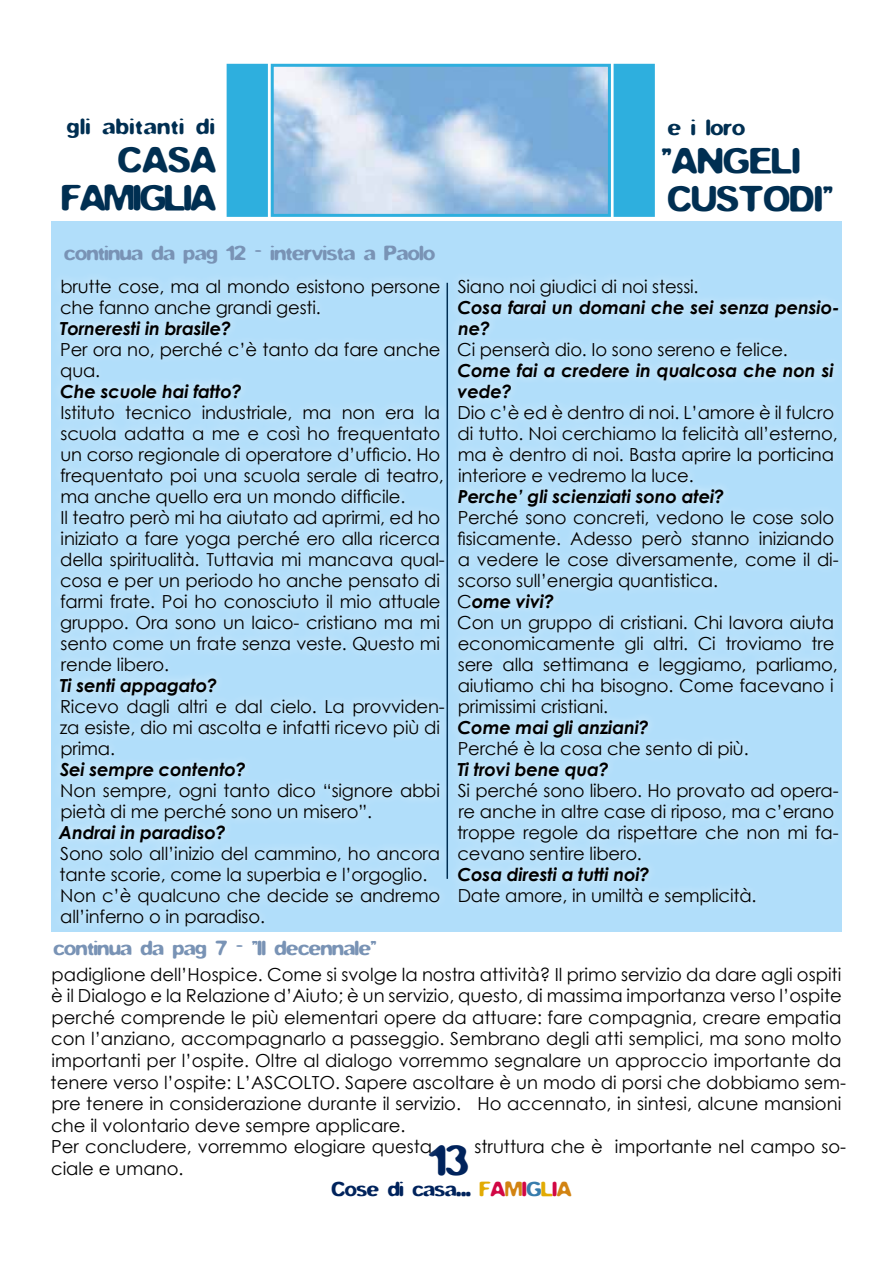
<style>
.page{position:relative;width:893px;height:1263px;background:#fff}
.page>*{position:absolute;margin:0;border:0;box-sizing:border-box;transform-origin:0 0}
.t1{font:37.5px "F Stop";color:#00235c}
.t2{font:31.5px/37.8px "F Stop";letter-spacing:.02em;color:#002f52}
.t3{font:31.5px/37.8px "F Stop";letter-spacing:-.03em;color:#002f52;text-align:right}
.t4{font:19.5px "F Stop";letter-spacing:.07em;color:#002f52}
.t5{font:18px/21px "Century Gothic";letter-spacing:-.01em;color:#000}
.t6{font:italic 700 18px/21px "Century Gothic";letter-spacing:-.01em;color:#000}
.t7{font:18px "F Stop";color:#7993b5}
.t8{font:18px "F Stop";color:#00235c}
.s1{font-weight:700;font-style:italic}
.s2{color:#e2ab04}
.s3{color:#d10744}
.s4{color:#d28312}
.s5{color:#387dad}
</style>
<div class="page">
<div style="left:51px;top:221px;width:791px;height:710px;background:#b1defa"></div>
<div style="left:49px;top:269px;width:402px;height:664px;background:#b7e0fa"></div>
<div style="left:448px;top:269px;width:398px;height:644px;background:#b7e0fa"></div>
<div style="left:614px;top:64px;width:41px;height:153px;background:#2eafde;border:3px solid #2eafde"></div>
<div style="left:271px;top:64px;width:340px;height:153px;border:3px solid #2eafde"></div>
<div style="left:227px;top:64px;width:41px;height:153px;background:#2eafde;border:3px solid #2eafde"></div>
<p class="t4" style="left:67px;top:118px;width:149px">gli abitanti di</p>
<h2 class="t3" style="left:62px;top:144px;width:156px">CASA<br>FAMIGLIA</h2>
<p class="t4" style="left:668px;top:119px;width:79px">e i loro</p>
<h2 class="t2" style="left:662px;top:145px;width:173px">"ANGELI<br>CUSTODI"</h2>
<p class="t7" style="left:64px;top:245px;width:372px">continua da pag 12 - intervista a Paolo</p>
<p class="t5" style="left:60px;top:275px;width:382px">brutte cose, ma al mondo esistono persone che fanno anche grandi gesti.</p>
<p class="t6" style="left:60px;top:317px;width:173px">Torneresti in brasile?</p>
<p class="t5" style="left:60px;top:338px;width:382px">Per ora no, perché c’è tanto da fare anche qua.</p>
<p class="t6" style="left:60px;top:380px;width:183px">Che scuole hai fatto?</p>
<p class="t5" style="left:60px;top:401px;width:386px">Istituto tecnico industriale, ma non era la scuola adatta a me e così ho frequentato un corso regionale di operatore d’ufficio. Ho frequentato poi una scuola serale di teatro, ma anche quello era un mondo difficile.<br>Il teatro però mi ha aiutato ad aprirmi, ed ho iniziato a fare yoga perché ero alla ricerca della spiritualità. Tuttavia mi mancava qual&shy;cosa e per un periodo ho anche pensato di farmi frate. Poi ho conosciuto il mio attuale gruppo. Ora sono un laico- cristiano ma mi sento come un frate senza veste. Questo mi rende libero.</p>
<p class="t6" style="left:60px;top:674px;width:159px">Ti senti appagato?</p>
<p class="t5" style="left:60px;top:696px;width:386px">Ricevo dagli altri e dal cielo. La provviden&shy;za esiste, dio mi ascolta e infatti ricevo più di prima.</p>
<p class="t6" style="left:60px;top:758px;width:187px">Sei sempre contento?</p>
<p class="t5" style="left:60px;top:780px;width:381px">Non sempre, ogni tanto dico “signore abbi pietà di me perché sono un misero”.</p>
<p class="t6" style="left:59px;top:821px;width:169px">Andrai in paradiso?</p>
<p class="t5" style="left:60px;top:843px;width:382px">Sono solo all’inizio del cammino, ho ancora tante scorie, come la superbia e l’orgoglio.<br>Non c’è qualcuno che decide se andremo all’inferno o in paradiso.</p>
<p class="t7" style="left:54px;top:941px;width:324px">continua da pag 7 - "Il decennale"</p>
<p class="t5" style="left:458px;top:275px;width:242px">Siano noi giudici di noi stessi.</p>
<p class="t6" style="left:457px;top:296px;width:384px">Cosa farai un domani che sei senza pensio&shy;ne?</p>
<p class="t5" style="left:457px;top:338px;width:332px">Ci penserà dio. Io sono sereno e felice.</p>
<p class="t6" style="left:457px;top:359px;width:378px">Come fai a credere in qualcosa che non si vede?</p>
<p class="t5" style="left:458px;top:401px;width:382px">Dio c’è ed è dentro di noi. L’amore è il fulcro di tutto. Noi cerchiamo la felicità all’esterno, ma è dentro di noi. Basta aprire la porticina interiore e vedremo la luce.</p>
<p class="t6" style="left:458px;top:485px;width:268px">Perche’ gli scienziati sono atei?</p>
<p class="t5" style="left:457px;top:507px;width:383px">Perché sono concreti, vedono le cose solo fisicamente. Adesso però stanno iniziando a vedere le cose diversamente, come il di&shy;scorso sull’energia quantistica.<br>C<span class="s1">ome vivi?<br></span>Con un gruppo di cristiani. Chi lavora aiuta economicamente gli altri. Ci troviamo tre sere alla settimana e leggiamo, parliamo, aiutiamo chi ha bisogno. Come facevano i primissimi cristiani.</p>
<p class="t6" style="left:457px;top:716px;width:193px">Come mai gli anziani?</p>
<p class="t5" style="left:458px;top:738px;width:292px">Perché è la cosa che sento di più.</p>
<p class="t6" style="left:457px;top:758px;width:153px">Ti trovi bene qua?</p>
<p class="t5" style="left:457px;top:780px;width:383px">Si perché sono libero. Ho provato ad opera&shy;re anche in altre case di riposo, ma c’erano troppe regole da rispettare che non mi fa&shy;cevano sentire libero.</p>
<p class="t6" style="left:457px;top:863px;width:194px">Cosa diresti a tutti noi?</p>
<p class="t5" style="left:458px;top:885px;width:300px">Date amore, in umiltà e semplicità.</p>
<p class="t5" style="left:51px;top:963px;width:797px;line-height:21.6px">padiglione dell’Hospice. Come si svolge la nostra attività? Il primo servizio da dare agli ospiti è il Dialogo e la Relazione d’Aiuto; è un servizio, questo, di massima importanza verso l’ospite perché comprende le più elementari opere da attuare: fare compagnia, creare empatia con l’anziano, accompagnarlo a passeggio. Sembrano degli atti semplici, ma sono molto importanti per l’ospite. Oltre al dialogo vorremmo segnalare un approccio importante da tenere verso l’ospite: L’ASCOLTO. Sapere ascoltare è un modo di porsi che dobbiamo sem&shy;pre tenere in considerazione durante il servizio. Ho accennato, in sintesi, alcune mansioni che il volontario deve sempre applicare.<br>Per concludere, vorremmo elogiare questa</p>
<p class="t5" style="left:474px;top:1136px;width:373px">struttura che è importante nel campo so-</p>
<h1 class="t1" style="left:429px;top:1144px;width:41px">13</h1>
<p class="t8" style="left:332px;top:1182px;width:241px">Cose di casa... <span class="s2">F</span><span class="s3">A</span><span class="s4">M</span><span class="s3">I</span><span class="s5">G</span><span class="s2">L</span><span class="s3">I</span><span class="s4">A</span></p>
<p class="t5" style="left:51px;top:1158px;width:134px">ciale e umano.</p>
</div>
